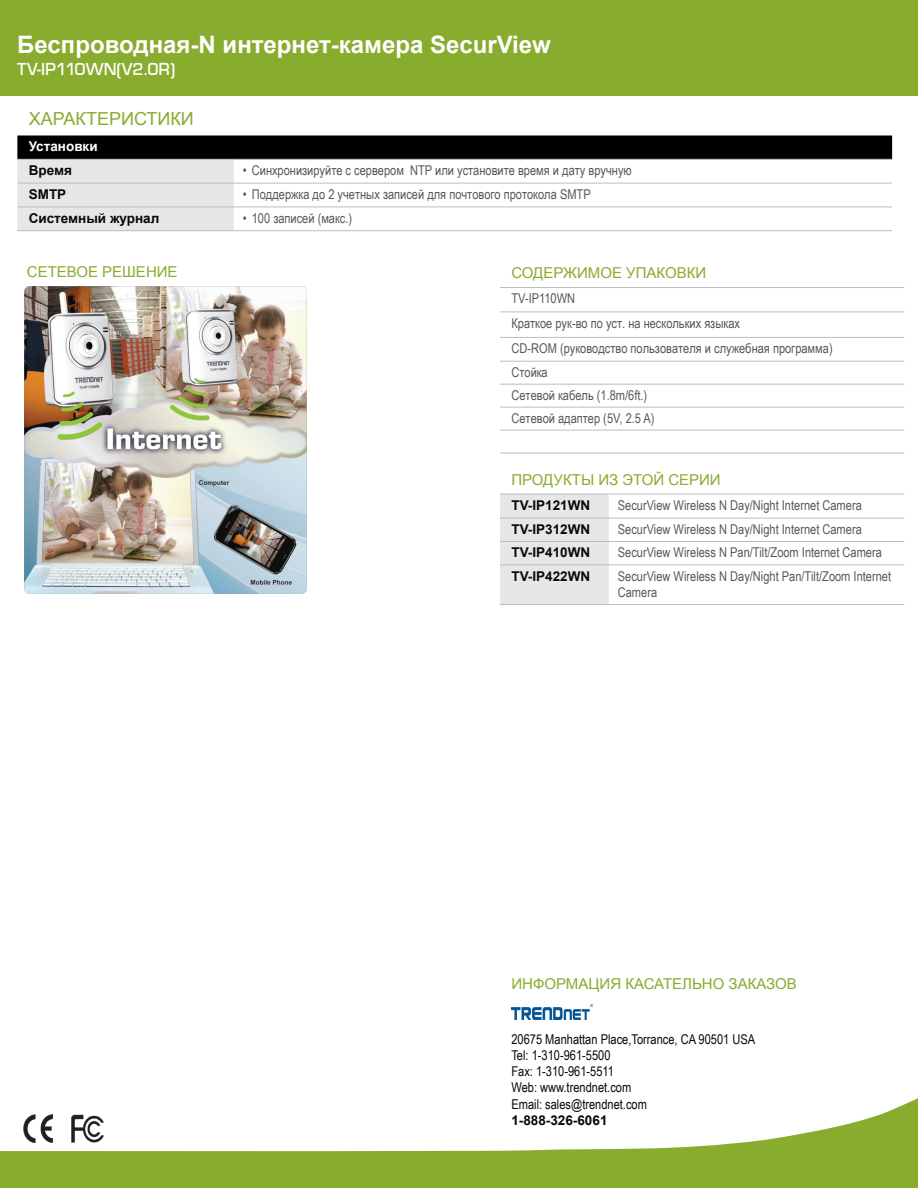
<style>
.page{position:relative;width:918px;height:1188px;background:#fff}
.page>*{position:absolute;margin:0;border:0;box-sizing:border-box;transform-origin:0 0}
.Model_number{font:700 24px "Arial";color:#fff}
.Model_number-2{font:500 18px "Eurostile T";color:#fff}
.Specifications{font:18px "Arial";color:#88ac2e}
.PACKAGE_CONTENTS{font:15px "Arial";color:#88ac2e}
.Related_Product_Desc{font:13.5px/16.2px "Arial Narrow";color:#57585a}
.Part{font:13.5px "Arial Narrow";color:#57585a}
.Part-2{font:13.5px "Arial Narrow";color:#0c0806}
.Related_Product_Titl{font:700 13.5px "Arial";color:#0c0806}
.Part-3{font:700 13.5px "Arial";color:#0c0806}
.Part-4{font:700 13.5px "Arial";color:#fff}
</style>
<div class="page">
<div style="left:0;top:0;width:918px;height:95px;background:#88ac2e"></div>
<svg style="left:0;top:1098px;width:918px;height:90px"></svg>
<img style="left:511px;top:1005px;width:81px;height:15px">
<svg style="left:17px;top:135px;width:875px;height:95px"></svg>
<hr style="left:17px;top:159px;width:217px;height:1px;background:#bcbdc0">
<hr style="left:17px;top:183px;width:217px;height:1px;background:#bcbdc0">
<hr style="left:17px;top:207px;width:217px;height:1px;background:#bcbdc0">
<hr style="left:17px;top:230px;width:217px;height:1px;background:#bcbdc0">
<hr style="left:234px;top:159px;width:658px;height:1px;background:#bcbdc0">
<hr style="left:234px;top:183px;width:658px;height:1px;background:#bcbdc0">
<hr style="left:234px;top:207px;width:658px;height:1px;background:#bcbdc0">
<hr style="left:234px;top:230px;width:658px;height:1px;background:#bcbdc0">
<div style="left:500px;top:495px;width:109px;height:109px;background:#e6e7e9"></div>
<hr style="left:500px;top:287px;width:109px;height:1px;background:#bcbdc0">
<hr style="left:609px;top:287px;width:295px;height:1px;background:#bcbdc0">
<hr style="left:500px;top:312px;width:109px;height:1px;background:#bcbdc0">
<hr style="left:609px;top:312px;width:295px;height:1px;background:#bcbdc0">
<hr style="left:500px;top:337px;width:109px;height:1px;background:#bcbdc0">
<hr style="left:609px;top:337px;width:295px;height:1px;background:#bcbdc0">
<hr style="left:500px;top:361px;width:109px;height:1px;background:#bcbdc0">
<hr style="left:609px;top:361px;width:295px;height:1px;background:#bcbdc0">
<hr style="left:609px;top:494px;width:295px;height:1px;background:#bcbdc0">
<hr style="left:500px;top:384px;width:109px;height:1px;background:#bcbdc0">
<hr style="left:609px;top:384px;width:295px;height:1px;background:#bcbdc0">
<hr style="left:500px;top:407px;width:109px;height:1px;background:#bcbdc0">
<hr style="left:609px;top:407px;width:295px;height:1px;background:#bcbdc0">
<hr style="left:500px;top:430px;width:109px;height:1px;background:#bcbdc0">
<hr style="left:609px;top:430px;width:295px;height:1px;background:#bcbdc0">
<hr style="left:500px;top:453px;width:109px;height:1px;background:#bcbdc0">
<hr style="left:609px;top:453px;width:295px;height:1px;background:#bcbdc0">
<hr style="left:500px;top:494px;width:109px;height:1px;background:#bcbdc0">
<hr style="left:500px;top:518px;width:109px;height:1px;background:#bcbdc0">
<hr style="left:500px;top:541px;width:109px;height:1px;background:#bcbdc0">
<hr style="left:500px;top:565px;width:109px;height:1px;background:#bcbdc0">
<hr style="left:500px;top:604px;width:109px;height:1px;background:#bcbdc0">
<hr style="left:609px;top:518px;width:295px;height:1px;background:#bcbdc0">
<hr style="left:609px;top:541px;width:295px;height:1px;background:#bcbdc0">
<hr style="left:609px;top:565px;width:295px;height:1px;background:#bcbdc0">
<hr style="left:609px;top:604px;width:295px;height:1px;background:#bcbdc0">
<img style="left:25px;top:286px;width:282px;height:308px">
<p class="Model_number" style="left:17px;top:29px;width:535px">Беспроводная-N интернет-камера SecurView</p>
<p class="Model_number-2" style="left:17px;top:59px;width:160px">TV-IP110WN(V2.0R)</p>
<p class="Specifications" style="left:29px;top:107px;width:167px">ХАРАКТЕРИСТИКИ</p>
<p class="Part-4" style="left:29px;top:138px;width:70px">Установки</p>
<p class="Part-3" style="left:29px;top:161px;width:45px">Время</p>
<p class="Related_Product_Desc" style="left:243px;top:162px;width:391px">• Синхронизируйте с сервером NTP или установите время и дату вручную</p>
<p class="Part-3" style="left:29px;top:185px;width:39px">SMTP</p>
<p class="Related_Product_Desc" style="left:243px;top:186px;width:349px">• Поддержка до 2 учетных записей для почтового протокола SMTP</p>
<p class="Part-3" style="left:29px;top:209px;width:132px">Системный журнал</p>
<p class="Related_Product_Desc" style="left:243px;top:209px;width:111px">• 100 записей (макс.)</p>
<p class="PACKAGE_CONTENTS" style="left:27px;top:262px;width:152px">СЕТЕВОЕ РЕШЕНИЕ</p>
<p class="PACKAGE_CONTENTS" style="left:511px;top:263px;width:196px">СОДЕРЖИМОЕ УПАКОВКИ</p>
<p class="Part" style="left:511px;top:289px;width:65px">TV-IP110WN</p>
<p class="Part" style="left:511px;top:313px;width:230px">Краткое рук-во по уст. на нескольких языках</p>
<p class="Part" style="left:511px;top:339px;width:323px">CD-ROM (руководство пользователя и служебная программа)</p>
<p class="Part" style="left:511px;top:362px;width:38px">Стойка</p>
<p class="Part" style="left:511px;top:385px;width:137px">Сетевой кабель (1.8m/6ft.)</p>
<p class="Part" style="left:511px;top:408px;width:145px">Сетевой адаптер (5V, 2.5 A)</p>
<p class="PACKAGE_CONTENTS" style="left:511px;top:470px;width:211px">ПРОДУКТЫ ИЗ ЭТОЙ СЕРИИ</p>
<p class="Related_Product_Titl" style="left:511px;top:496px;width:80px">TV-IP121WN</p>
<p class="Related_Product_Desc" style="left:618px;top:497px;width:246px">SecurView Wireless N Day/Night Internet Camera</p>
<p class="Related_Product_Titl" style="left:511px;top:520px;width:80px">TV-IP312WN</p>
<p class="Related_Product_Desc" style="left:618px;top:521px;width:246px">SecurView Wireless N Day/Night Internet Camera</p>
<p class="Related_Product_Titl" style="left:511px;top:544px;width:80px">TV-IP410WN</p>
<p class="Related_Product_Desc" style="left:618px;top:544px;width:266px">SecurView Wireless N Pan/Tilt/Zoom Internet Camera</p>
<p class="Related_Product_Titl" style="left:511px;top:567px;width:80px">TV-IP422WN</p>
<p class="Related_Product_Desc" style="left:618px;top:567px;width:275px">SecurView Wireless N Day/Night Pan/Tilt/Zoom Internet<br>Camera</p>
<p class="PACKAGE_CONTENTS" style="left:511px;top:974px;width:287px">ИНФОРМАЦИЯ КАСАТЕЛЬНО ЗАКАЗОВ</p>
<p class="Part-2" style="left:511px;top:1029px;width:245px">20675 Manhattan Place,Torrance, CA 90501 USA</p>
<p class="Part-2" style="left:511px;top:1045px;width:101px">Tel: 1-310-961-5500</p>
<p class="Part-2" style="left:511px;top:1061px;width:104px">Fax: 1-310-961-5511</p>
<p class="Part-2" style="left:511px;top:1078px;width:121px">Web: www.trendnet.com</p>
<p class="Part-2" style="left:511px;top:1094px;width:137px">Email: sales@trendnet.com</p>
<p class="Part-3" style="left:511px;top:1111px;width:98px">1-888-326-6061</p>
</div>
